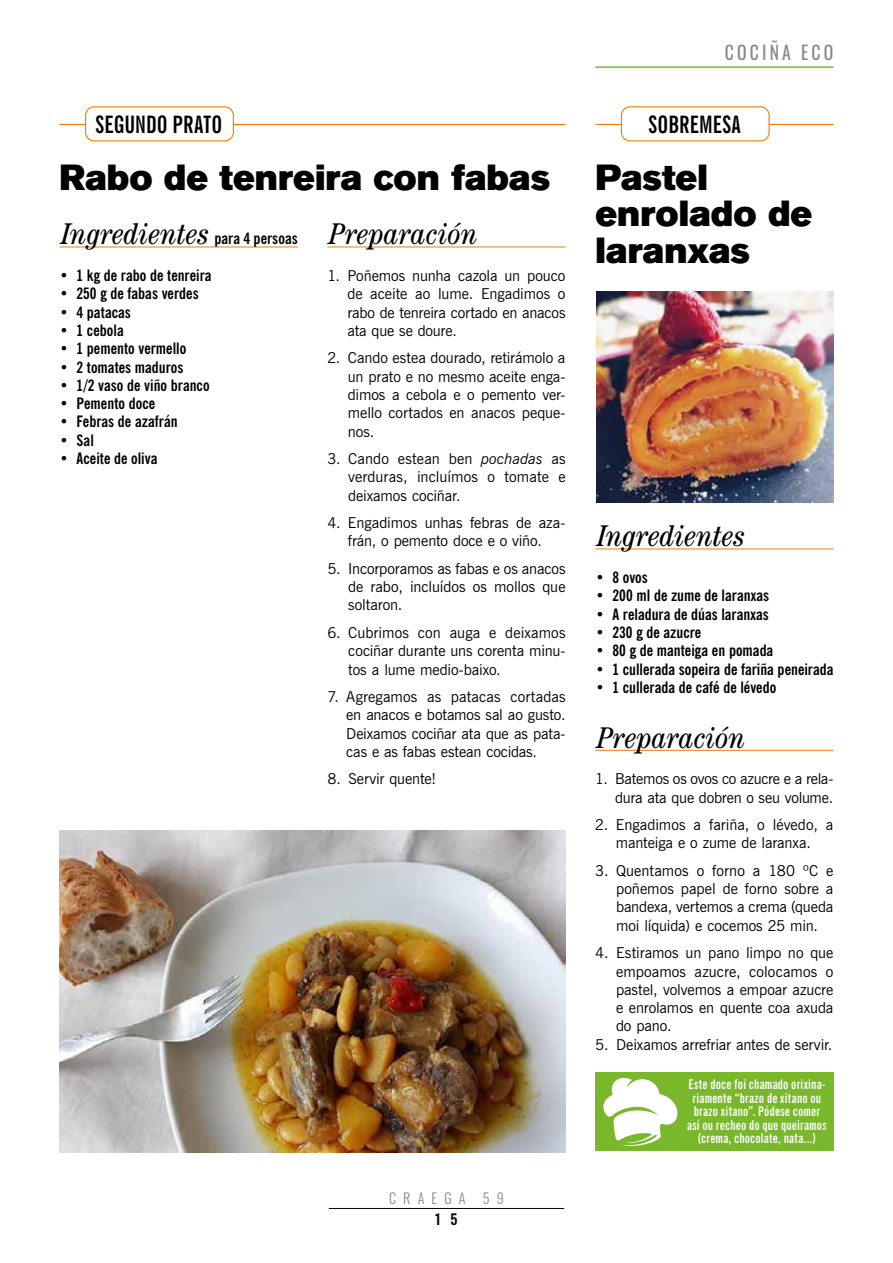
<style>
.page{position:relative;width:893px;height:1263px;background:#fff}
.page>*{position:absolute;margin:0;border:0;box-sizing:border-box;transform-origin:0 0}
.t1{font:36px/36.6px "Akzidenz Grotesk BE Super";color:#000}
.t2{font:italic condensed 30px "Century Std";color:#000}
.t3{font:700 extra-condensed 24px "News Gothic BT";letter-spacing:.01em;color:#000}
.t4{font:18.6px "Oswald";letter-spacing:.18em;color:#828a90;scale:.95 1}
.t5{font:700 condensed 15.75px "News Gothic BT";color:#000}
.t6{font:15px/18.3px "News Gothic BT";letter-spacing:-.005em;color:#000;text-align:justify}
.t7{font:300 14.25px "Oswald";letter-spacing:.5em;color:#828a90}
.t8{font:500 14.25px "Oswald";color:#000}
.t9{font:700 extra-condensed 13.5px/13.5px "News Gothic BT";letter-spacing:.01em;color:#fff;text-align:center}
.s1{font-style:italic}
.s2{font-family:"News Gothic BT";font-weight:700;font-style:normal;font-size:15.75px}
</style>
<div class="page">
<hr style="left:329px;top:1208px;width:235px;height:1px;background:#000">
<hr style="left:595px;top:750px;width:238px;height:1px;background:#ef7d00">
<hr style="left:327px;top:247px;width:239px;height:1px;background:#ef7d00">
<hr style="left:595px;top:548px;width:239px;height:1px;background:#ef7d00">
<hr style="left:595px;top:124px;width:239px;height:1px;background:#ef7d00">
<div style="left:621px;top:107px;width:148px;height:34px;background:#fff;border-radius:9px"></div>
<div style="left:621px;top:106px;width:149px;height:35px;border:1px solid #ef7d00;border-radius:9px"></div>
<hr style="left:60px;top:124px;width:505px;height:1px;background:#ef7d00">
<div style="left:86px;top:107px;width:147px;height:34px;background:#fff;border-radius:9px"></div>
<div style="left:85px;top:106px;width:149px;height:35px;border:1px solid #ef7d00;border-radius:9px"></div>
<div style="left:595px;top:1072px;width:238px;height:78px;background:#78b82a"></div>
<svg style="left:603px;top:1077px;width:75px;height:69px"></svg>
<img style="left:596px;top:292px;width:237px;height:210px">
<hr style="left:60px;top:247px;width:238px;height:1px;background:#ef7d00">
<hr style="left:595px;top:66px;width:238px;height:2px;background:#78b82a">
<img style="left:60px;top:830px;width:506px;height:322px">
<p class="t4" style="left:725px;top:36px;width:116px">COCIÑA ECO</p>
<h3 class="t3" style="left:96px;top:110px;width:128px">SEGUNDO PRATO</h3>
<h3 class="t3" style="left:649px;top:110px;width:94px">SOBREMESA</h3>
<h1 class="t1" style="left:60px;top:159px;width:492px">Rabo de tenreira con fabas</h1>
<h1 class="t1" style="left:595px;top:159px;width:218px">Pastel enrolado de laranxas</h1>
<h2 class="t2" style="left:330px;top:217px;width:150px">Preparación</h2>
<p class="t6" style="left:347px;top:266px;width:220px;text-indent:-20px">1. Poñemos nunha cazola un pouco de aceite ao lume. Engadimos o rabo de tenreira cortado en anacos ata que se doure.</p>
<p class="t6" style="left:348px;top:349px;width:219px;text-indent:-20px">2. Cando estea dourado, retirámolo a un prato e no mesmo aceite enga&shy;dimos a cebola e o pemento ver&shy;mello cortados en anacos peque&shy;nos.</p>
<p class="t6" style="left:348px;top:449px;width:219px;text-indent:-21px">3. Cando estean ben <span class="s1">pochadas</span> as verduras, incluímos o tomate e deixamos cociñar.</p>
<p class="t6" style="left:327px;top:513px;width:240px;text-align:center">4. Engadimos unhas febras de aza&shy;frán, o pemento doce e o viño.</p>
<p class="t6" style="left:348px;top:559px;width:219px;text-indent:-21px">5. Incorporamos as fabas e os anacos de rabo, incluídos os mollos que soltaron.</p>
<p class="t6" style="left:348px;top:623px;width:219px;text-indent:-21px">6. Cubrimos con auga e deixamos cociñar durante uns corenta minu&shy;tos a lume medio-baixo.</p>
<p class="t6" style="left:346px;top:687px;width:221px;text-indent:-19px">7. Agregamos as patacas cortadas en anacos e botamos sal ao gusto.<br>Deixamos cociñar ata que as pata&shy;cas e as fabas estean cocidas.</p>
<p class="t6" style="left:327px;top:770px;width:110px">8. Servir quente!</p>
<h2 class="t2" style="left:62px;top:217px;width:237px">Ingredientes <span class="s2">para 4 persoas</span></h2>
<p class="t5" style="left:60px;top:266px;width:154px">• 1 kg de rabo de tenreira</p>
<p class="t5" style="left:60px;top:284px;width:141px">• 250 g de fabas verdes</p>
<p class="t5" style="left:60px;top:302px;width:73px">• 4 patacas</p>
<p class="t5" style="left:60px;top:321px;width:66px">• 1 cebola</p>
<p class="t5" style="left:60px;top:339px;width:128px">• 1 pemento vermello</p>
<p class="t5" style="left:60px;top:357px;width:125px">• 2 tomates maduros</p>
<p class="t5" style="left:60px;top:375px;width:152px">• 1/2 vaso de viño branco</p>
<p class="t5" style="left:60px;top:394px;width:97px">• Pemento doce</p>
<p class="t5" style="left:60px;top:412px;width:120px">• Febras de azafrán</p>
<p class="t5" style="left:60px;top:430px;width:36px">• Sal</p>
<p class="t5" style="left:60px;top:449px;width:99px">• Aceite de oliva</p>
<h2 class="t2" style="left:598px;top:519px;width:149px">Ingredientes</h2>
<p class="t5" style="left:595px;top:568px;width:54px">• 8 ovos</p>
<p class="t5" style="left:595px;top:586px;width:175px">• 200 ml de zume de laranxas</p>
<p class="t5" style="left:595px;top:604px;width:175px">• A reladura de dúas laranxas</p>
<p class="t5" style="left:595px;top:623px;width:107px">• 230 g de azucre</p>
<p class="t5" style="left:595px;top:641px;width:179px">• 80 g de manteiga en pomada</p>
<p class="t5" style="left:595px;top:659px;width:240px">• 1 cullerada sopeira de fariña peneirada</p>
<p class="t5" style="left:595px;top:677px;width:182px">• 1 cullerada de café de lévedo</p>
<h2 class="t2" style="left:597px;top:720px;width:150px">Preparación</h2>
<p class="t6" style="left:595px;top:770px;width:240px;text-align:right">1. Batemos os ovos co azucre e a rela&shy;dura ata que dobren o seu volume.</p>
<p class="t6" style="left:595px;top:815px;width:240px;text-align:center">2. Engadimos a fariña, o lévedo, a manteiga e o zume de laranxa.</p>
<p class="t6" style="left:616px;top:861px;width:219px;text-indent:-21px">3. Quentamos o forno a 180 ºC e poñemos papel de forno sobre a bandexa, vertemos a crema (queda moi líquida) e cocemos 25 min.</p>
<p class="t6" style="left:616px;top:943px;width:219px;text-indent:-21px">4. Estiramos un pano limpo no que empoamos azucre, colocamos o pastel, volvemos a empoar azucre e enrolamos en quente coa axuda do pano.</p>
<p class="t6" style="left:595px;top:1035px;width:239px">5. Deixamos arrefriar antes de servir.</p>
<p class="t7" style="left:389px;top:1185px;width:116px">CRAEGA 59</p>
<p class="t8" style="left:435px;top:1206px;width:24px">1 5</p>
<p class="t9" style="left:687px;top:1077px;width:141px">Este doce foi chamado orixina&shy;riamente “brazo de xitano ou brazo xitano”. Pódese comer así ou recheo do que queiramos (crema, chocolate, nata...)</p>
</div>
